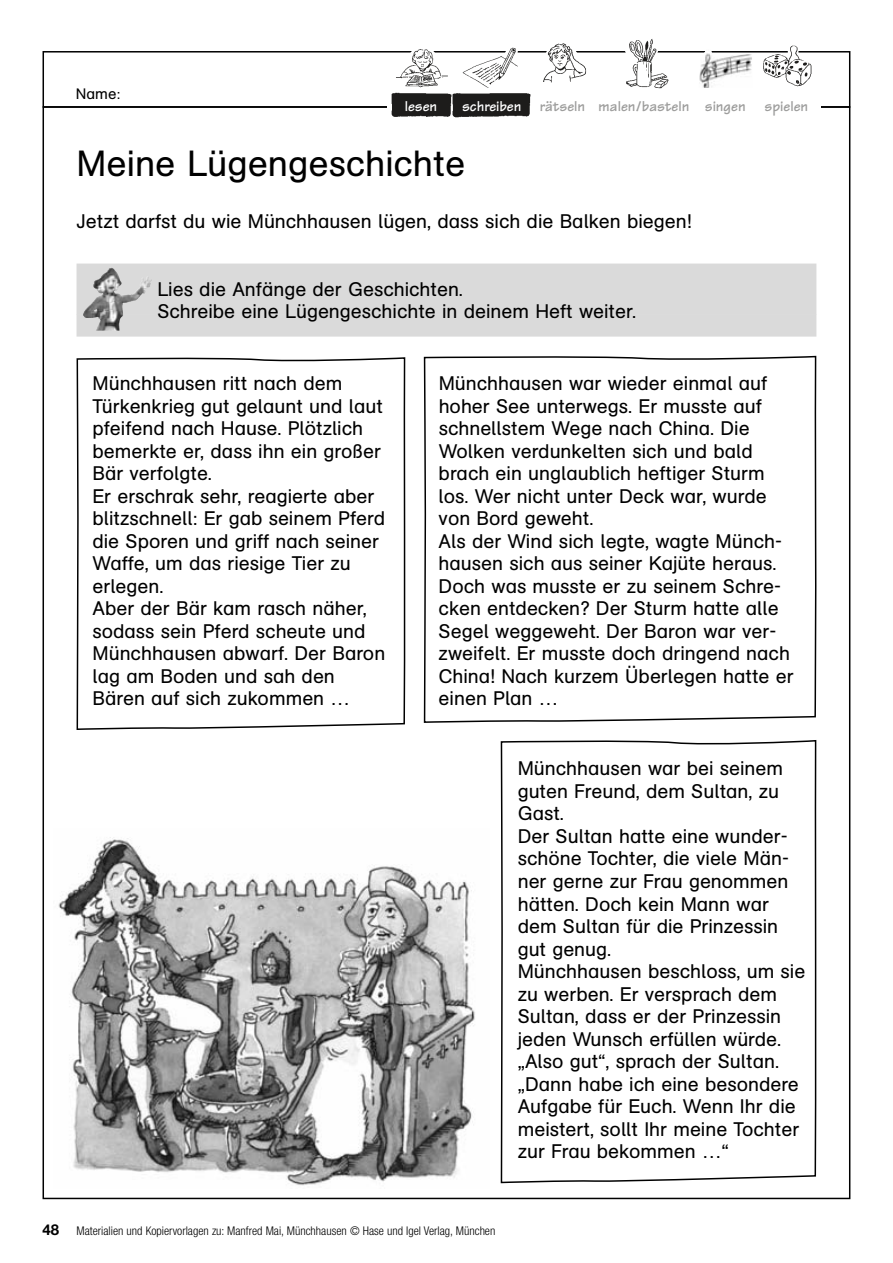
<style>
.page{position:relative;width:893px;height:1263px;background:#fff}
.page>*{position:absolute;margin:0;border:0;box-sizing:border-box;transform-origin:0 0}
.t1{font:36px "AG Schoolbook Regular A";color:#000}
.t2{font:19.5px/22.5px "AG Schoolbook Regular A";color:#000}
.t3{font:700 15px "Tekton";color:#9d9d9c}
.t4{font:15px "AG Schoolbook Regular A";color:#000}
.t5{font:700 15px "Tekton";color:#fff}
.t6{font:300 condensed 12px "Helvetica Neue";color:#000}
.s1{color:#fff}
.s2{font-weight:700;font-stretch:normal;font-size:15px}
</style>
<div class="page">
<div style="left:43px;top:51px;width:807px;height:57px;border:2px solid #000"></div>
<div style="left:77px;top:264px;width:739px;height:51px;background:#dadada"></div>
<div style="left:77px;top:314px;width:739px;height:23px;background:#dadada"></div>
<img style="left:93px;top:268px;width:18px;height:29px">
<svg style="left:423px;top:356px;width:394px;height:367px"></svg>
<svg style="left:76px;top:357px;width:330px;height:373px"></svg>
<svg style="left:459px;top:51px;width:63px;height:3px"></svg>
<img style="left:461px;top:47px;width:58px;height:41px">
<div style="left:387px;top:89px;width:434px;height:33px;background:#fff"></div>
<svg style="left:533px;top:51px;width:58px;height:21px"></svg>
<img style="left:543px;top:43px;width:43px;height:40px">
<img style="left:391px;top:92px;width:140px;height:26px">
<svg style="left:619px;top:51px;width:57px;height:3px"></svg>
<img style="left:624px;top:39px;width:47px;height:50px">
<svg style="left:698px;top:51px;width:63px;height:37px"></svg>
<img style="left:761px;top:45px;width:52px;height:42px">
<svg style="left:396px;top:51px;width:56px;height:43px"></svg>
<img style="left:396px;top:49px;width:52px;height:39px">
<img style="left:58px;top:837px;width:417px;height:349px">
<svg style="left:500px;top:740px;width:317px;height:444px"></svg>
<p class="t4" style="left:76px;top:85px;width:46px">Name:</p>
<p class="t5" style="left:405px;top:96px;width:34px">lesen</p>
<p class="t3" style="left:462px;top:96px;width:285px"><span class="s1">schreiben</span> rätseln malen/basteln singen</p>
<p class="t3" style="left:765px;top:96px;width:45px">spielen</p>
<h1 class="t1" style="left:77px;top:143px;width:390px">Meine Lügengeschichte</h1>
<p class="t2" style="left:77px;top:211px;width:617px">Jetzt darfst du wie Münchhausen lügen, dass sich die Balken biegen!</p>
<p class="t2" style="left:157px;top:278px;width:480px">Lies die Anfänge der Geschichten.<br>Schreibe eine Lügengeschichte in deinem Heft weiter.</p>
<p class="t2" style="left:92px;top:373px;width:294px">Münchhausen ritt nach dem<br>Türkenkrieg gut gelaunt und laut pfeifend nach Hause. Plötzlich bemerkte er, dass ihn ein großer<br>Bär verfolgte.<br>Er erschrak sehr, reagierte aber blitzschnell: Er gab seinem Pferd die Sporen und griff nach seiner<br>Waffe, um das riesige Tier zu erlegen.<br>Aber der Bär kam rasch näher, sodass sein Pferd scheute und<br>Münchhausen abwarf. Der Baron lag am Boden und sah den<br>Bären auf sich zukommen …</p>
<p class="t2" style="left:439px;top:373px;width:356px">Münchhausen war wieder einmal auf hoher See unterwegs. Er musste auf schnellstem Wege nach China. Die<br>Wolken verdunkelten sich und bald brach ein unglaublich heftiger Sturm los. Wer nicht unter Deck war, wurde von Bord geweht.<br>Als der Wind sich legte, wagte Münch&shy;hausen sich aus seiner Kajüte heraus.<br>Doch was musste er zu seinem Schre&shy;cken entdecken? Der Sturm hatte alle<br>Segel weggeweht. Der Baron war ver&shy;zweifelt. Er musste doch dringend nach<br>China! Nach kurzem Überlegen hatte er einen Plan …</p>
<p class="t2" style="left:518px;top:758px;width:289px">Münchhausen war bei seinem guten Freund, dem Sultan, zu<br>Gast.<br>Der Sultan hatte eine wunder&shy;schöne Tochter, die viele Män&shy;ner gerne zur Frau genommen hätten. Doch kein Mann war dem Sultan für die Prinzessin gut genug.<br>Münchhausen beschloss, um sie zu werben. Er versprach dem<br>Sultan, dass er der Prinzessin jeden Wunsch erfüllen würde. „Also gut“, sprach der Sultan. „Dann habe ich eine besondere<br>Aufgabe für Euch. Wenn Ihr die meistert, sollt Ihr meine Tochter zur Frau bekommen …“</p>
<p class="t6" style="left:43px;top:1224px;width:454px"><span class="s2">48</span> Materialien und Kopiervorlagen zu: Manfred Mai, Münchhausen © Hase und Igel Verlag, München</p>
</div>
